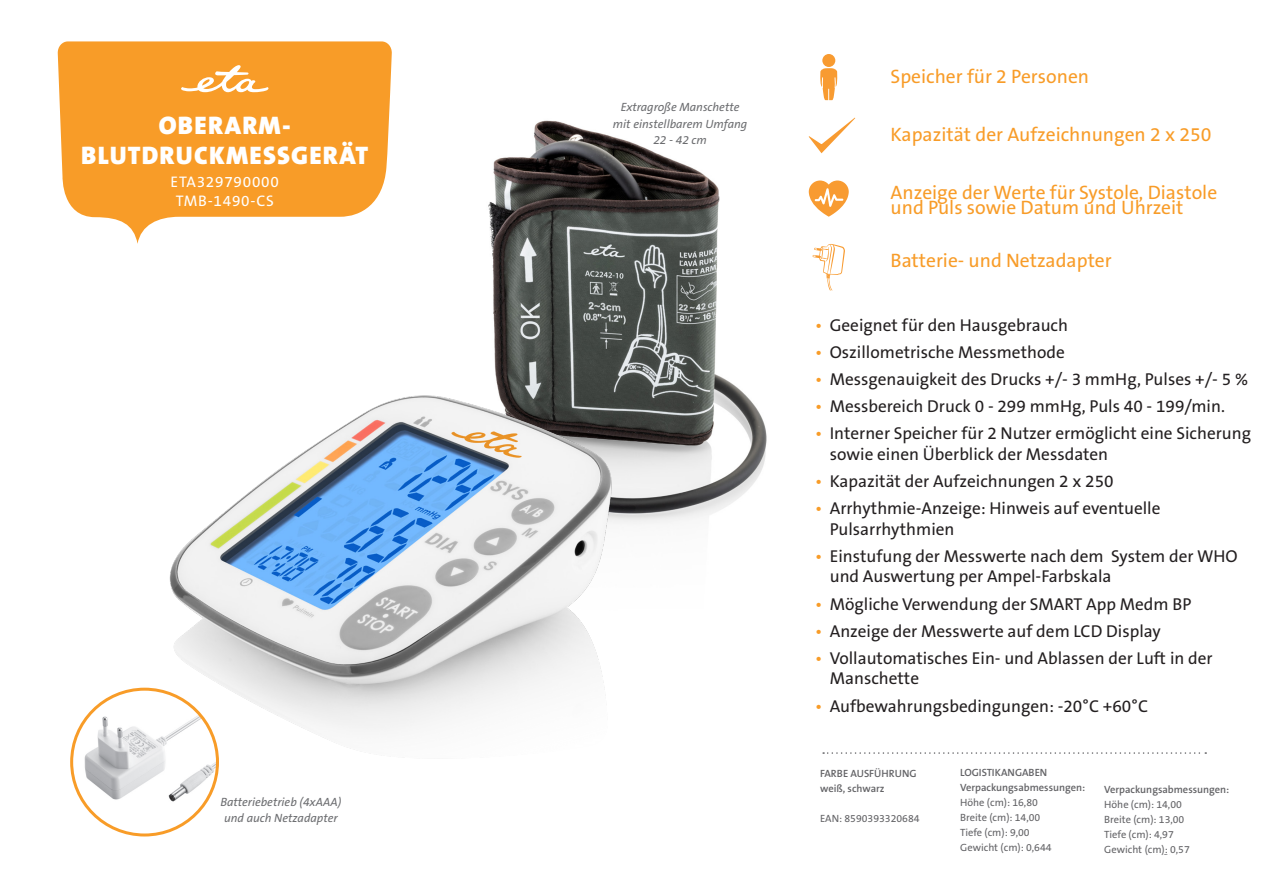
<style>
.page{position:relative;width:1263px;height:893px;background:#fff}
.page>*{position:absolute;margin:0;border:0;box-sizing:border-box;transform-origin:0 0}
.t1{font:900 25.5px/30.6px "The Sans CE B9";letter-spacing:.05em;color:#fff;text-align:center}
.t2{font:19.5px/15px "The Sans CE B5 Plain";color:#f89c28}
.t3{font:17.25px/20.7px "The Sans CE B5 Plain";color:#231f20}
.t4{font:15.45px "The Sans CE B5 Plain";letter-spacing:.05em;color:#fff}
.t5{font:italic 12px/16.5px "The Sans CE B5";color:#6c6d70;text-align:center}
.t6{font:10.5px/15px "The Sans CE B5 Plain";color:#636366}
.t7{font:600 10.5px "The Sans CE B6";color:#636366}
.s1{color:#f89c28}
</style>
<div class="page">
<img style="left:488px;top:120px;width:279px;height:397px">
<img style="left:98px;top:360px;width:601px;height:451px">
<svg style="left:58px;top:41px;width:334px;height:203px;fill:#f89c28"></svg>
<svg style="left:181px;top:65px;width:87px;height:27px"></svg>
<img style="left:72px;top:689px;width:145px;height:146px;border-radius:73px">
<div style="left:70px;top:688px;width:149px;height:148px;border:3px solid #f89c28;border-radius:50%"></div>
<svg style="left:823px;top:752px;width:383px;height:2px"></svg>
<svg style="left:812px;top:244px;width:33px;height:46px"></svg>
<div style="left:822px;top:54px;width:13px;height:13px;background:#f89b31;border-radius:50%"></div>
<svg style="left:820px;top:68px;width:17px;height:32px"></svg>
<svg style="left:809px;top:181px;width:40px;height:36px"></svg>
<svg style="left:809px;top:118px;width:46px;height:35px"></svg>
<p class="t1" style="left:81px;top:111px;width:288px">OBERARM-<br>BLUTDRUCKMESSGERÄT</p>
<p class="t4" style="left:171px;top:173px;width:110px">ETA329790000</p>
<p class="t4" style="left:176px;top:192px;width:100px">TMB-1490-CS</p>
<p class="t5" style="left:220px;top:794px;width:122px">Batteriebetrieb (4xAAA) und auch Netzadapter</p>
<p class="t5" style="left:613px;top:99px;width:136px">Extragroße Manschette mit einstellbarem Umfang<br>22 - 42 cm</p>
<p class="t2" style="left:890px;top:70px;width:200px">Speicher für 2 Personen</p>
<p class="t2" style="left:890px;top:128px;width:322px">Kapazität der Aufzeichnungen 2 x 250</p>
<p class="t2" style="left:890px;top:186px;width:328px">Anzeige der Werte für Systole, Diastole und Puls sowie Datum und Uhrzeit</p>
<p class="t2" style="left:890px;top:254px;width:223px">Batterie- und Netzadapter</p>
<p class="t3" style="left:815px;top:316px;width:254px"><span class="s1">•</span> Geeignet für den Hausgebrauch</p>
<p class="t3" style="left:815px;top:343px;width:251px"><span class="s1">•</span> Oszillometrische Messmethode</p>
<p class="t3" style="left:815px;top:370px;width:434px"><span class="s1">•</span> Messgenauigkeit des Drucks +/- 3 mmHg, Pulses +/- 5 %</p>
<p class="t3" style="left:815px;top:397px;width:411px"><span class="s1">•</span> Messbereich Druck 0 - 299 mmHg, Puls 40 - 199/min.</p>
<p class="t3" style="left:830px;top:424px;width:423px;text-indent:-15px"><span class="s1">•</span> Interner Speicher für 2 Nutzer ermöglicht eine Sicherung sowie einen Überblick der Messdaten</p>
<p class="t3" style="left:815px;top:472px;width:300px"><span class="s1">•</span> Kapazität der Aufzeichnungen 2 x 250</p>
<p class="t3" style="left:830px;top:499px;width:332px;text-indent:-15px"><span class="s1">•</span> Arrhythmie-Anzeige: Hinweis auf eventuelle<br>Pulsarrhythmien</p>
<p class="t3" style="left:830px;top:547px;width:409px;text-indent:-15px"><span class="s1">•</span> Einstufung der Messwerte nach dem System der WHO und Auswertung per Ampel-Farbskala</p>
<p class="t3" style="left:815px;top:594px;width:378px"><span class="s1">•</span> Mögliche Verwendung der SMART App Medm BP</p>
<p class="t3" style="left:815px;top:621px;width:347px"><span class="s1">•</span> Anzeige der Messwerte auf dem LCD Display</p>
<p class="t3" style="left:830px;top:648px;width:384px;text-indent:-15px"><span class="s1">•</span> Vollautomatisches Ein- und Ablassen der Luft in der<br>Manschette</p>
<p class="t3" style="left:815px;top:696px;width:335px"><span class="s1">•</span> Aufbewahrungsbedingungen: -20°C +60°C</p>
<p class="t7" style="left:820px;top:767px;width:98px">FARBE AUSFÜHRUNG</p>
<p class="t7" style="left:820px;top:782px;width:66px">weiß, schwarz</p>
<p class="t6" style="left:820px;top:811px;width:101px">EAN: 8590393320684</p>
<p class="t7" style="left:963px;top:767px;width:81px">LOGISTICKÁ DATA</p>
<p class="t6" style="left:963px;top:781px;width:74px">Rozměry balení:</p>
<p class="t6" style="left:963px;top:796px;width:53px">Výška (cm):</p>
<p class="t6" style="left:963px;top:811px;width:49px">Šířka (cm):</p>
<p class="t6" style="left:963px;top:826px;width:65px">Hloubka (cm):</p>
<p class="t6" style="left:963px;top:841px;width:70px">Hmotnost (kg):</p>
<p class="t7" style="left:960px;top:767px;width:89px">LOGISTIKANGABEN</p>
<p class="t7" style="left:960px;top:782px;width:127px">Verpackungsabmessungen:</p>
<p class="t6" style="left:960px;top:796px;width:82px">Höhe (cm): 16,80<br>Breite (cm): 14,00</p>
<p class="t6" style="left:960px;top:826px;width:93px">Tiefe (cm): 9,00<br>Gewicht (cm): 0,644</p>
<p class="t6" style="left:1106px;top:781px;width:83px">Rozměry výrobku:</p>
<p class="t6" style="left:1106px;top:796px;width:53px">Výška (cm):</p>
<p class="t6" style="left:1106px;top:811px;width:49px">Šířka (cm):</p>
<p class="t6" style="left:1106px;top:826px;width:65px">Hloubka (cm):</p>
<p class="t6" style="left:1106px;top:841px;width:70px">Hmotnost (kg):</p>
<p class="t7" style="left:1104px;top:783px;width:127px">Verpackungsabmessungen:</p>
<p class="t6" style="left:1104px;top:797px;width:82px">Höhe (cm): 14,00<br>Breite (cm): 13,00</p>
<p class="t6" style="left:1104px;top:827px;width:71px">Tiefe (cm): 4,97</p>
<p class="t6" style="left:1104px;top:842px;width:87px">Gewicht (cm): 0,57</p>
</div>
